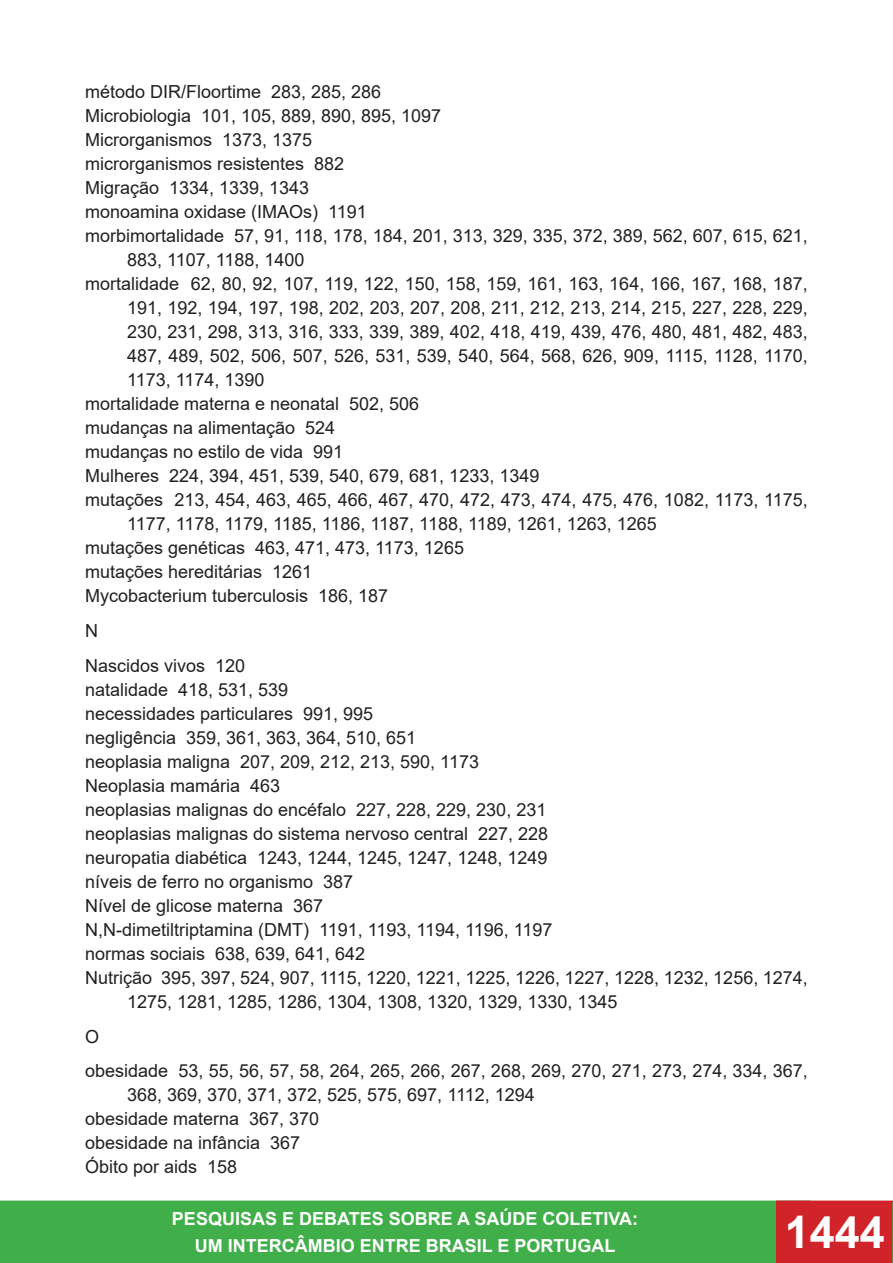
<style>
.page{position:relative;width:893px;height:1263px;background:#fff}
.page>*{position:absolute;margin:0;border:0;box-sizing:border-box;transform-origin:0 0}
.t1{font:700 45px "Arial";color:#fff}
.t2{font:18px/24px "Arial";color:#231f20}
.t3{font:700 18px/26.5px "Arial";color:#fff;text-align:center}
</style>
<div class="page">
<div style="left:0;top:1201px;width:810px;height:62px;background:#40ae49"></div>
<div style="left:0;top:1200px;width:811px;height:63px;border:2px solid #40ae49"></div>
<div style="left:777px;top:1201px;width:116px;height:61px;background:#d1232a"></div>
<div style="left:776px;top:1200px;width:117px;height:63px;border:2px solid #d1232a"></div>
<svg style="left:892px;top:1202px;width:1px;height:61px"></svg>
<p class="t2" style="left:85px;top:80px;width:298px">método DIR/Floortime 283, 285, 286</p>
<p class="t2" style="left:85px;top:104px;width:358px">Microbiologia 101, 105, 889, 890, 895, 1097</p>
<p class="t2" style="left:85px;top:128px;width:229px">Microrganismos 1373, 1375</p>
<p class="t2" style="left:85px;top:152px;width:261px">microrganismos resistentes 882</p>
<p class="t2" style="left:85px;top:176px;width:226px">Migração 1334, 1339, 1343</p>
<p class="t2" style="left:85px;top:200px;width:283px">monoamina oxidase (IMAOs) 1191</p>
<p class="t2" style="left:127px;top:224px;width:682px;text-indent:-42px">morbimortalidade 57, 91, 118, 178, 184, 201, 313, 329, 335, 372, 389, 562, 607, 615, 621,<br>883, 1107, 1188, 1400</p>
<p class="t2" style="left:127px;top:272px;width:682px;text-align:justify;text-indent:-42px">mortalidade 62, 80, 92, 107, 119, 122, 150, 158, 159, 161, 163, 164, 166, 167, 168, 187, 191, 192, 194, 197, 198, 202, 203, 207, 208, 211, 212, 213, 214, 215, 227, 228, 229, 230, 231, 298, 313, 316, 333, 339, 389, 402, 418, 419, 439, 476, 480, 481, 482, 483, 487, 489, 502, 506, 507, 526, 531, 539, 540, 564, 568, 626, 909, 1115, 1128, 1170, 1173, 1174, 1390</p>
<p class="t2" style="left:85px;top:392px;width:336px">mortalidade materna e neonatal 502, 506</p>
<p class="t2" style="left:85px;top:416px;width:252px">mudanças na alimentação 524</p>
<p class="t2" style="left:85px;top:440px;width:260px">mudanças no estilo de vida 991</p>
<p class="t2" style="left:85px;top:464px;width:456px">Mulheres 224, 394, 451, 539, 540, 679, 681, 1233, 1349</p>
<p class="t2" style="left:127px;top:488px;width:682px;text-indent:-42px">mutações 213, 454, 463, 465, 466, 467, 470, 472, 473, 474, 475, 476, 1082, 1173, 1175,<br>1177, 1178, 1179, 1185, 1186, 1187, 1188, 1189, 1261, 1263, 1265</p>
<p class="t2" style="left:85px;top:536px;width:380px">mutações genéticas 463, 471, 473, 1173, 1265</p>
<p class="t2" style="left:85px;top:560px;width:229px">mutações hereditárias 1261</p>
<p class="t2" style="left:85px;top:584px;width:305px">Mycobacterium tuberculosis 186, 187</p>
<p class="t2" style="left:85px;top:619px;width:14px">N</p>
<p class="t2" style="left:85px;top:653px;width:162px">Nascidos vivos 120</p>
<p class="t2" style="left:85px;top:677px;width:205px">natalidade 418, 531, 539</p>
<p class="t2" style="left:85px;top:701px;width:290px">necessidades particulares 991, 995</p>
<p class="t2" style="left:85px;top:725px;width:333px">negligência 359, 361, 363, 364, 510, 651</p>
<p class="t2" style="left:85px;top:749px;width:395px">neoplasia maligna 207, 209, 212, 213, 590, 1173</p>
<p class="t2" style="left:85px;top:773px;width:197px">Neoplasia mamária 463</p>
<p class="t2" style="left:85px;top:797px;width:463px">neoplasias malignas do encéfalo 227, 228, 229, 230, 231</p>
<p class="t2" style="left:85px;top:821px;width:465px">neoplasias malignas do sistema nervoso central 227, 228</p>
<p class="t2" style="left:85px;top:845px;width:464px">neuropatia diabética 1243, 1244, 1245, 1247, 1248, 1249</p>
<p class="t2" style="left:85px;top:869px;width:270px">níveis de ferro no organismo 387</p>
<p class="t2" style="left:85px;top:893px;width:240px">Nível de glicose materna 367</p>
<p class="t2" style="left:85px;top:917px;width:469px">N,N-dimetiltriptamina (DMT) 1191, 1193, 1194, 1196, 1197</p>
<p class="t2" style="left:85px;top:941px;width:282px">normas sociais 638, 639, 641, 642</p>
<p class="t2" style="left:127px;top:965px;width:682px;text-indent:-42px">Nutrição 395, 397, 524, 907, 1115, 1220, 1221, 1225, 1226, 1227, 1228, 1232, 1256, 1274,<br>1275, 1281, 1285, 1286, 1304, 1308, 1320, 1329, 1330, 1345</p>
<p class="t2" style="left:85px;top:1024px;width:16px">O</p>
<p class="t2" style="left:127px;top:1059px;width:682px;text-indent:-42px">obesidade 53, 55, 56, 57, 58, 264, 265, 266, 267, 268, 269, 270, 271, 273, 274, 334, 367,<br>368, 369, 370, 371, 372, 525, 575, 697, 1112, 1294</p>
<p class="t2" style="left:85px;top:1107px;width:236px">obesidade materna 367, 370</p>
<p class="t2" style="left:85px;top:1131px;width:217px">obesidade na infância 367</p>
<p class="t2" style="left:85px;top:1155px;width:154px">Óbito por aids 158</p>
<p class="t3" style="left:172px;top:1206px;width:468px">PESQUISAS E DEBATES SOBRE A SAÚDE COLETIVA:<br>UM INTERCÂMBIO ENTRE BRASIL E PORTUGAL</p>
<h1 class="t1" style="left:785px;top:1200px;width:102px">1444</h1>
</div>
